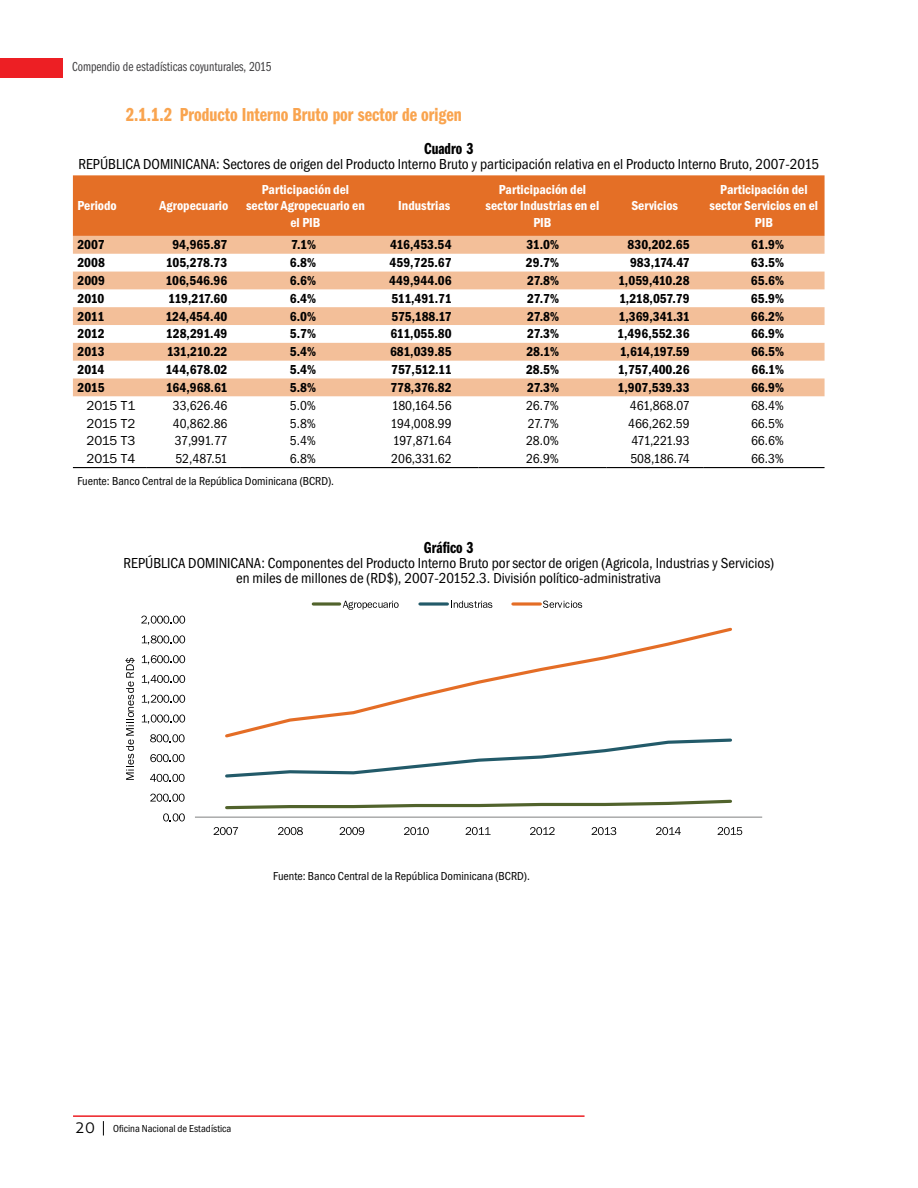
<style>
.page{position:relative;width:918px;height:1188px;background:#fff}
.page>*{position:absolute;margin:0;border:0;box-sizing:border-box;transform-origin:0 0}
.t1{font:19.5px "ITC Franklin Gothic Std Dm Cp";color:#f9a44f}
.t2{font:16.5px "Franklin Got Itc TOT Dem Com";color:#000}
.t3{font:15px/15px "Franklin Got Itc TOT Boo Con";color:#000;text-align:center}
.t4{font:13.5px "Franklin Got Itc TOT Dem Con";color:#000}
.t5{font:13.5px "Franklin Got Itc TOT Boo Con";color:#000}
.t6{font:13.5px/16.5px "Franklin Got Itc TOT Dem Con";color:#fff;text-align:center}
.t7{font:13.5px "Franklin Got Itc TOT Boo Com";color:#414042}
.t8{font:13.5px "Franklin Got Itc TOT Boo";letter-spacing:-.01em;color:#000}
.t9{font:12px "Franklin Got Itc TOT Boo Con";color:#000}
.t10{font:10.5px "Franklin Got Itc TOT Boo Con";color:#000}
.s1{font-family:"Aller";font-weight:300;font-size:16.5px}
</style>
<div class="page">
<div style="left:0;top:58px;width:63px;height:19px;background:#ed1f24"></div>
<svg style="left:103px;top:1121px;width:1px;height:15px"></svg>
<hr style="left:73px;top:1115px;width:512px;height:2px;background:#ed1f24">
<div style="left:73px;top:175px;width:752px;height:61px;background:#e46f26"></div>
<svg style="left:73px;top:236px;width:752px;height:160px;fill:#f3bf99"></svg>
<hr style="left:73px;top:467px;width:74px;height:1px;background:#000">
<hr style="left:147px;top:467px;width:94px;height:1px;background:#000">
<hr style="left:241px;top:467px;width:129px;height:1px;background:#000">
<hr style="left:370px;top:467px;width:109px;height:1px;background:#000">
<hr style="left:479px;top:467px;width:127px;height:1px;background:#000">
<hr style="left:606px;top:467px;width:97px;height:1px;background:#000">
<hr style="left:703px;top:467px;width:122px;height:1px;background:#000">
<hr style="left:195px;top:817px;width:567px;height:1px;background:#868787">
<svg style="left:225px;top:799px;width:507px;height:11px"></svg>
<svg style="left:225px;top:740px;width:507px;height:38px"></svg>
<svg style="left:225px;top:627px;width:507px;height:113px"></svg>
<svg style="left:163px;top:813px;width:22px;height:8px"></svg>
<svg style="left:150px;top:794px;width:35px;height:8px"></svg>
<svg style="left:150px;top:774px;width:35px;height:8px"></svg>
<svg style="left:150px;top:754px;width:35px;height:8px"></svg>
<svg style="left:150px;top:734px;width:35px;height:8px"></svg>
<svg style="left:142px;top:715px;width:43px;height:9px"></svg>
<svg style="left:142px;top:695px;width:43px;height:9px"></svg>
<svg style="left:142px;top:675px;width:43px;height:9px"></svg>
<svg style="left:142px;top:655px;width:43px;height:10px"></svg>
<svg style="left:142px;top:635px;width:43px;height:10px"></svg>
<svg style="left:141px;top:616px;width:44px;height:9px"></svg>
<svg style="left:214px;top:827px;width:24px;height:8px"></svg>
<svg style="left:278px;top:827px;width:25px;height:8px"></svg>
<svg style="left:340px;top:827px;width:24px;height:8px"></svg>
<svg style="left:404px;top:827px;width:25px;height:8px"></svg>
<svg style="left:466px;top:827px;width:25px;height:8px"></svg>
<svg style="left:530px;top:827px;width:25px;height:8px"></svg>
<svg style="left:592px;top:827px;width:24px;height:8px"></svg>
<svg style="left:656px;top:827px;width:25px;height:8px"></svg>
<svg style="left:718px;top:827px;width:24px;height:8px"></svg>
<svg style="left:125px;top:658px;width:10px;height:122px"></svg>
<svg style="left:313px;top:602px;width:27px;height:4px"></svg>
<svg style="left:343px;top:601px;width:56px;height:9px"></svg>
<svg style="left:420px;top:602px;width:27px;height:4px"></svg>
<svg style="left:451px;top:601px;width:41px;height:7px"></svg>
<svg style="left:513px;top:602px;width:27px;height:4px"></svg>
<svg style="left:543px;top:601px;width:39px;height:7px"></svg>
<p class="t7" style="left:72px;top:59px;width:201px">Compendio de estadísticas coyunturales, 2015</p>
<h1 class="t1" style="left:126px;top:104px;width:337px">2.1.1.2 Producto Interno Bruto por sector de origen</h1>
<p class="t2" style="left:424px;top:140px;width:51px">Cuadro 3</p>
<p class="t3" style="left:78px;top:157px;width:742px">REPÚBLICA DOMINICANA: Sectores de origen del Producto Interno Bruto y participación relativa en el Producto Interno Bruto, 2007-2015</p>
<p class="t6" style="left:77px;top:197px;width:41px">Periodo</p>
<p class="t6" style="left:159px;top:197px;width:70px">Agropecuario</p>
<p class="t6" style="left:246px;top:181px;width:120px">Participación del sector Agropecuario en el PIB</p>
<p class="t6" style="left:486px;top:181px;width:115px">Participación del sector Industrias en el<br>PIB</p>
<p class="t6" style="left:710px;top:181px;width:110px">Participación del sector Servicios en el<br>PIB</p>
<p class="t6" style="left:631px;top:197px;width:48px">Servicios</p>
<p class="t6" style="left:398px;top:197px;width:54px">Industrias</p>
<p class="t4" style="left:77px;top:237px;width:29px">2007</p>
<p class="t4" style="left:172px;top:237px;width:56px">94,965.87</p>
<p class="t4" style="left:291px;top:237px;width:26px">7.1%</p>
<p class="t4" style="left:390px;top:237px;width:63px">416,453.54</p>
<p class="t4" style="left:527px;top:237px;width:34px">31.0%</p>
<p class="t4" style="left:628px;top:237px;width:64px">830,202.65</p>
<p class="t4" style="left:751px;top:237px;width:34px">61.9%</p>
<p class="t4" style="left:77px;top:255px;width:29px">2008</p>
<p class="t4" style="left:166px;top:255px;width:63px">105,278.73</p>
<p class="t4" style="left:290px;top:255px;width:28px">6.8%</p>
<p class="t4" style="left:390px;top:255px;width:63px">459,725.67</p>
<p class="t4" style="left:526px;top:255px;width:35px">29.7%</p>
<p class="t4" style="left:630px;top:255px;width:61px">983,174.47</p>
<p class="t4" style="left:751px;top:255px;width:35px">63.5%</p>
<p class="t4" style="left:77px;top:273px;width:29px">2009</p>
<p class="t4" style="left:165px;top:273px;width:64px">106,546.96</p>
<p class="t4" style="left:290px;top:273px;width:28px">6.6%</p>
<p class="t4" style="left:389px;top:273px;width:64px">449,944.06</p>
<p class="t4" style="left:527px;top:273px;width:33px">27.8%</p>
<p class="t4" style="left:618px;top:273px;width:73px">1,059,410.28</p>
<p class="t4" style="left:751px;top:273px;width:35px">65.6%</p>
<p class="t4" style="left:77px;top:291px;width:28px">2010</p>
<p class="t4" style="left:168px;top:291px;width:61px">119,217.60</p>
<p class="t4" style="left:290px;top:291px;width:28px">6.4%</p>
<p class="t4" style="left:391px;top:291px;width:62px">511,491.71</p>
<p class="t4" style="left:527px;top:291px;width:33px">27.7%</p>
<p class="t4" style="left:619px;top:291px;width:72px">1,218,057.79</p>
<p class="t4" style="left:751px;top:291px;width:35px">65.9%</p>
<p class="t4" style="left:77px;top:308px;width:28px">2011</p>
<p class="t4" style="left:165px;top:308px;width:64px">124,454.40</p>
<p class="t4" style="left:290px;top:308px;width:28px">6.0%</p>
<p class="t4" style="left:392px;top:308px;width:62px">575,188.17</p>
<p class="t4" style="left:527px;top:308px;width:33px">27.8%</p>
<p class="t4" style="left:619px;top:308px;width:73px">1,369,341.31</p>
<p class="t4" style="left:751px;top:308px;width:35px">66.2%</p>
<p class="t4" style="left:77px;top:326px;width:29px">2012</p>
<p class="t4" style="left:166px;top:326px;width:63px">128,291.49</p>
<p class="t4" style="left:290px;top:326px;width:28px">5.7%</p>
<p class="t4" style="left:390px;top:326px;width:63px">611,055.80</p>
<p class="t4" style="left:527px;top:326px;width:33px">27.3%</p>
<p class="t4" style="left:617px;top:326px;width:74px">1,496,552.36</p>
<p class="t4" style="left:751px;top:326px;width:35px">66.9%</p>
<p class="t4" style="left:77px;top:344px;width:29px">2013</p>
<p class="t4" style="left:167px;top:344px;width:62px">131,210.22</p>
<p class="t4" style="left:290px;top:344px;width:28px">5.4%</p>
<p class="t4" style="left:390px;top:344px;width:63px">681,039.85</p>
<p class="t4" style="left:526px;top:344px;width:34px">28.1%</p>
<p class="t4" style="left:620px;top:344px;width:72px">1,614,197.59</p>
<p class="t4" style="left:751px;top:344px;width:35px">66.5%</p>
<p class="t4" style="left:78px;top:362px;width:28px">2014</p>
<p class="t4" style="left:166px;top:362px;width:63px">144,678.02</p>
<p class="t4" style="left:290px;top:362px;width:28px">5.4%</p>
<p class="t4" style="left:391px;top:362px;width:62px">757,512.11</p>
<p class="t4" style="left:526px;top:362px;width:35px">28.5%</p>
<p class="t4" style="left:618px;top:362px;width:74px">1,757,400.26</p>
<p class="t4" style="left:751px;top:362px;width:34px">66.1%</p>
<p class="t4" style="left:78px;top:380px;width:29px">2015</p>
<p class="t4" style="left:166px;top:380px;width:63px">164,968.61</p>
<p class="t4" style="left:290px;top:380px;width:28px">5.8%</p>
<p class="t4" style="left:390px;top:380px;width:63px">778,376.82</p>
<p class="t4" style="left:527px;top:380px;width:33px">27.3%</p>
<p class="t4" style="left:618px;top:380px;width:74px">1,907,539.33</p>
<p class="t4" style="left:751px;top:380px;width:35px">66.9%</p>
<p class="t8" style="left:87px;top:398px;width:50px">2015 T1</p>
<p class="t5" style="left:173px;top:398px;width:56px">33,626.46</p>
<p class="t5" style="left:290px;top:398px;width:28px">5.0%</p>
<p class="t5" style="left:392px;top:398px;width:61px">180,164.56</p>
<p class="t5" style="left:526px;top:398px;width:35px">26.7%</p>
<p class="t5" style="left:630px;top:398px;width:61px">461,868.07</p>
<p class="t5" style="left:751px;top:398px;width:35px">68.4%</p>
<p class="t8" style="left:87px;top:416px;width:50px">2015 T2</p>
<p class="t5" style="left:173px;top:415px;width:56px">40,862.86</p>
<p class="t5" style="left:290px;top:415px;width:28px">5.8%</p>
<p class="t5" style="left:391px;top:415px;width:63px">194,008.99</p>
<p class="t5" style="left:528px;top:415px;width:33px">27.7%</p>
<p class="t5" style="left:628px;top:415px;width:63px">466,262.59</p>
<p class="t5" style="left:751px;top:415px;width:35px">66.5%</p>
<p class="t8" style="left:87px;top:433px;width:50px">2015 T3</p>
<p class="t5" style="left:175px;top:433px;width:54px">37,991.77</p>
<p class="t5" style="left:290px;top:433px;width:28px">5.4%</p>
<p class="t5" style="left:393px;top:433px;width:60px">197,871.64</p>
<p class="t5" style="left:526px;top:433px;width:35px">28.0%</p>
<p class="t5" style="left:632px;top:433px;width:60px">471,221.93</p>
<p class="t5" style="left:751px;top:433px;width:35px">66.6%</p>
<p class="t8" style="left:87px;top:451px;width:50px">2015 T4</p>
<p class="t5" style="left:175px;top:451px;width:54px">52,487.51</p>
<p class="t5" style="left:290px;top:451px;width:28px">6.8%</p>
<p class="t5" style="left:391px;top:451px;width:62px">206,331.62</p>
<p class="t5" style="left:526px;top:451px;width:35px">26.9%</p>
<p class="t5" style="left:630px;top:451px;width:61px">508,186.74</p>
<p class="t5" style="left:751px;top:451px;width:35px">66.3%</p>
<p class="t9" style="left:77px;top:475px;width:258px">Fuente: Banco Central de la República Dominicana (BCRD).</p>
<p class="t2" style="left:424px;top:538px;width:51px">Gráfico 3</p>
<p class="t3" style="left:123px;top:555px;width:652px">REPÚBLICA DOMINICANA: Componentes del Producto Interno Bruto por sector de origen (Agricola, Industrias y Servicios) en miles de millones de (RD$), 2007-20152.3. División político-administrativa</p>
<p class="t9" style="left:273px;top:869px;width:258px">Fuente: Banco Central de la República Dominicana (BCRD).</p>
<p class="t10" style="left:75px;top:1123px;width:158px"><span class="s1">20</span> Oficina Nacional de Estadística</p>
</div>
